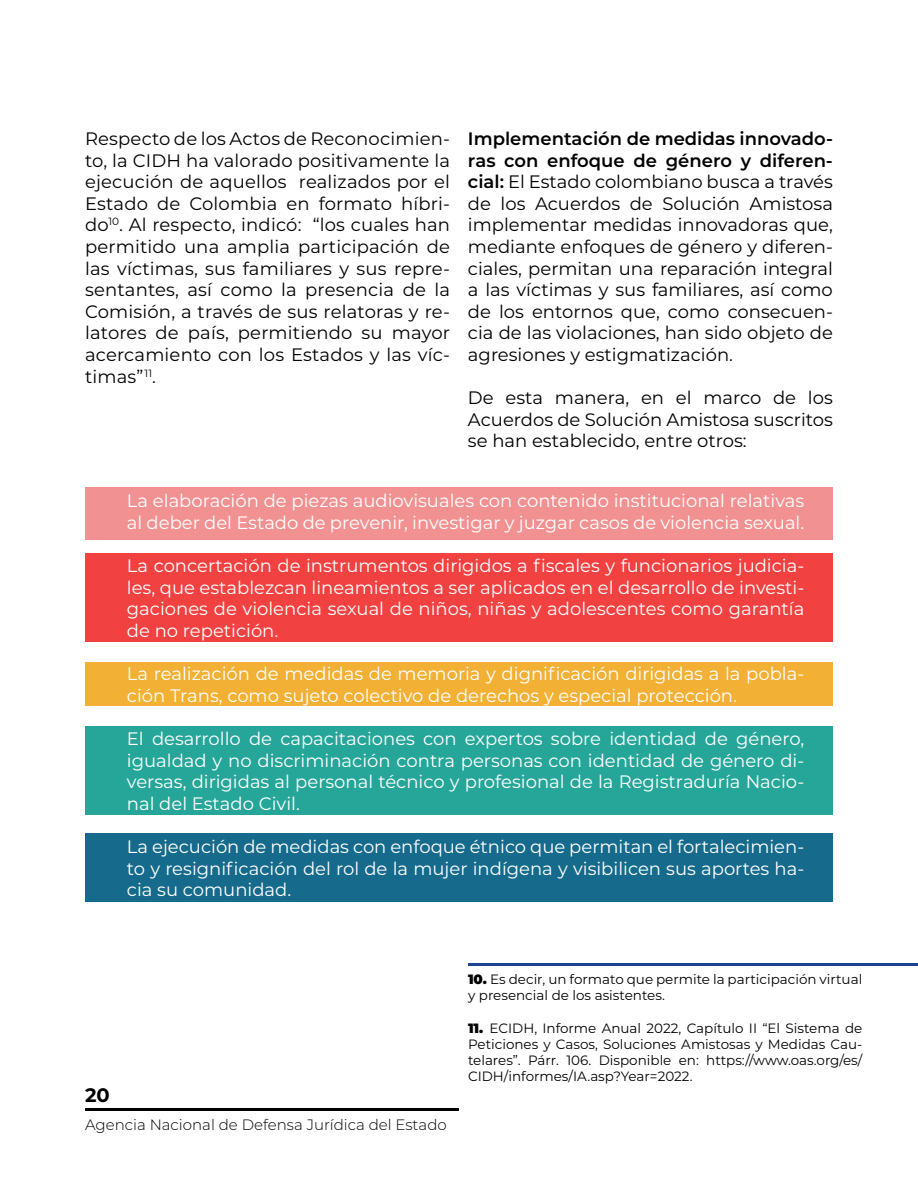
<style>
.page{position:relative;width:918px;height:1188px;background:#fff}
.page>*{position:absolute;margin:0;border:0;box-sizing:border-box;transform-origin:0 0}
.t1{font:700 19.5px "Montserrat";color:#000}
.t2{font:18px/21.6px "Montserrat";color:#000;text-align:justify}
.t3{font:18px/21.6px "Montserrat";color:#fff;text-align:justify}
.t4{font:300 15px "Montserrat";color:#000}
.t5{font:13.5px/16.2px "Montserrat";color:#000}
.s1{font-weight:600}
.s2{font-weight:900}
</style>
<div class="page">
<hr style="left:85px;top:1108px;width:374px;height:3px;background:#000">
<div style="left:85px;top:487px;width:748px;height:52px;background:#f29191"></div>
<div style="left:85px;top:662px;width:748px;height:44px;background:#f2b035"></div>
<div style="left:85px;top:553px;width:748px;height:89px;background:#f24141"></div>
<div style="left:85px;top:726px;width:748px;height:89px;background:#26a699"></div>
<div style="left:85px;top:834px;width:748px;height:68px;background:#166b8c"></div>
<hr style="left:468px;top:963px;width:450px;height:3px;background:#204194">
<p class="t2" style="left:85px;top:127px;width:367px">Respecto de los Actos de Reconocimien&shy;to, la CIDH ha valorado positivamente la ejecución de aquellos realizados por el Estado de Colombia en formato híbri&shy;do<sup>10</sup>. Al respecto, indicó: “los cuales han permitido una amplia participación de las víctimas, sus familiares y sus repre&shy;sentantes, así como la presencia de la Comisión, a través de sus relatoras y re&shy;latores de país, permitiendo su mayor acercamiento con los Estados y las víc&shy;timas”<sup>11</sup>.</p>
<p class="t2" style="left:468px;top:127px;width:366px"><span class="s1">Implementación de medidas innovado&shy;ras con enfoque de género y diferen&shy;cial:</span> El Estado colombiano busca a través de los Acuerdos de Solución Amistosa implementar medidas innovadoras que, mediante enfoques de género y diferen&shy;ciales, permitan una reparación integral a las víctimas y sus familiares, así como de los entornos que, como consecuen&shy;cia de las violaciones, han sido objeto de agresiones y estigmatización.</p>
<p class="t2" style="left:468px;top:386px;width:366px">De esta manera, en el marco de los Acuerdos de Solución Amistosa suscritos se han establecido, entre otros:</p>
<p class="t3" style="left:127px;top:489px;width:679px">La elaboración de piezas audiovisuales con contenido institucional relativas al deber del Estado de prevenir, investigar y juzgar casos de violencia sexual.</p>
<p class="t3" style="left:127px;top:554px;width:679px">La concertación de instrumentos dirigidos a fiscales y funcionarios judicia&shy;les, que establezcan lineamientos a ser aplicados en el desarrollo de investi&shy;gaciones de violencia sexual de niños, niñas y adolescentes como garantía de no repetición.</p>
<p class="t3" style="left:127px;top:662px;width:679px">La realización de medidas de memoria y dignificación dirigidas a la pobla&shy;ción Trans, como sujeto colectivo de derechos y especial protección.</p>
<p class="t3" style="left:127px;top:727px;width:679px">El desarrollo de capacitaciones con expertos sobre identidad de género, igualdad y no discriminación contra personas con identidad de género di&shy;versas, dirigidas al personal técnico y profesional de la Registraduría Nacio&shy;nal del Estado Civil.</p>
<p class="t3" style="left:127px;top:835px;width:679px">La ejecución de medidas con enfoque étnico que permitan el fortalecimien&shy;to y resignificación del rol de la mujer indígena y visibilicen sus aportes ha&shy;cia su comunidad.</p>
<p class="t1" style="left:85px;top:1081px;width:26px">20</p>
<p class="t4" style="left:85px;top:1115px;width:363px">Agencia Nacional de Defensa Jurídica del Estado</p>
<p class="t5" style="left:468px;top:971px;width:396px"><span class="s2">10.</span> Es decir, un formato que permite la participación virtual y presencial de los asistentes.</p>
<p class="t5" style="left:468px;top:1019px;width:396px;text-align:justify"><span class="s2">11.</span> ECIDH, Informe Anual 2022, Capítulo II “El Sistema de Peticiones y Casos, Soluciones Amistosas y Medidas Cau&shy;telares”. Párr. 106. Disponible en: https://www.oas.org/es/ CIDH/informes/IA.asp?Year=2022.</p>
</div>
